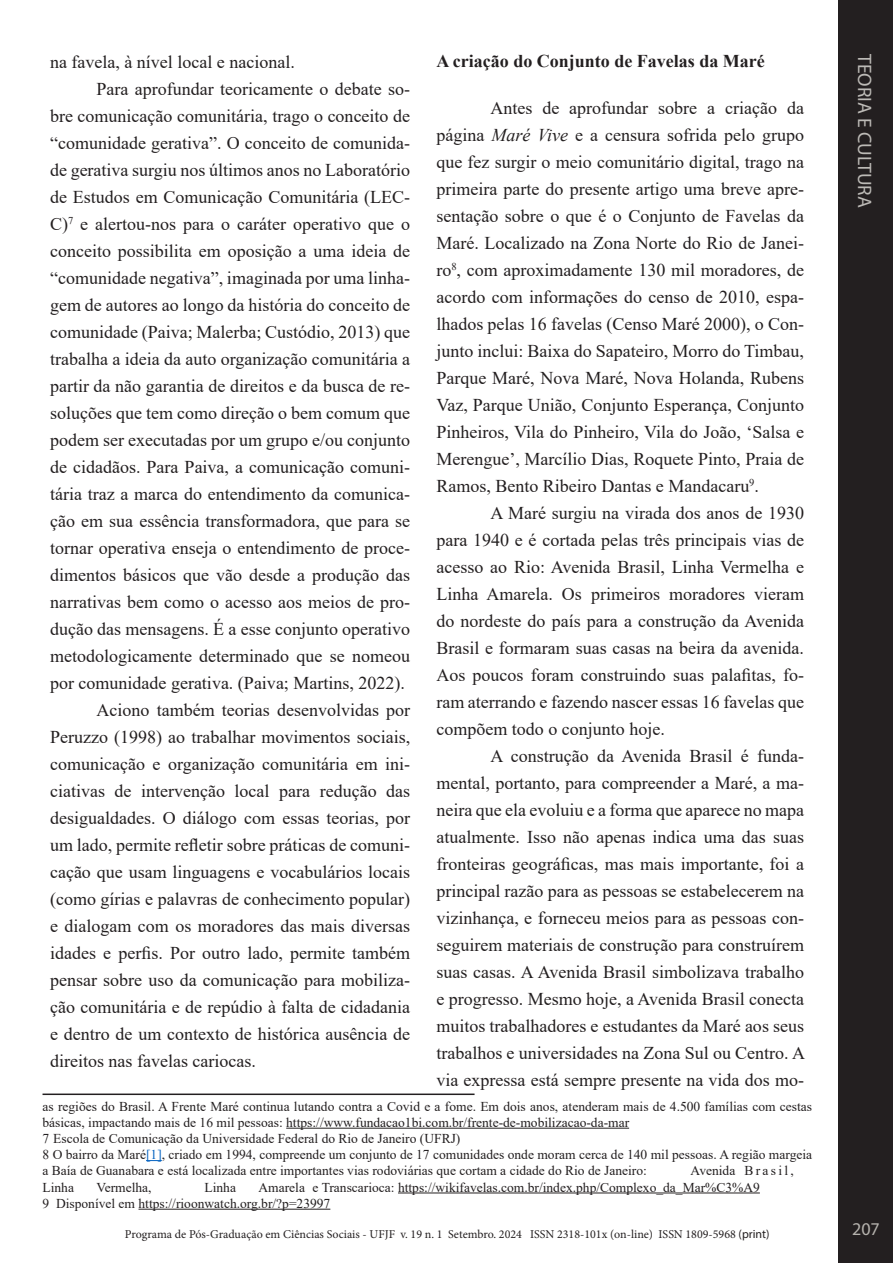
<style>
.page{position:relative;width:893px;height:1263px;background:#fff}
.page>*{position:absolute;margin:0;border:0;box-sizing:border-box;transform-origin:0 0}
.t1{font:19.5px "Myriad Pro";color:#bcbab6}
.t2{font:18px/27px "Times New Roman";color:#231f20;text-align:justify}
.t3{font:700 18px "Times New Roman";color:#231f20}
.t4{font:18px "Myriad Pro";color:#b5b2ad}
.t5{font:13.5px/16.2px "Times New Roman";color:#231f20}
.t6{font:12px "Minion Pro";color:#231f20}
.s1{font-style:italic}
.s2{color:#0563c1}
.s3{font-family:"Myriad Pro"}
</style>
<div class="page">
<div style="left:839px;top:0;width:54px;height:1263px;background:#231f20"></div>
<hr style="left:43px;top:1093px;width:432px;height:2px;background:#231f20">
<hr style="left:286px;top:1128px;width:343px;height:1px;background:#231f20">
<svg style="left:146px;top:1160px;width:16px;height:1px"></svg>
<hr style="left:398px;top:1193px;width:362px;height:1px;background:#231f20">
<hr style="left:139px;top:1209px;width:191px;height:1px;background:#231f20">
<p class="t3" style="left:436px;top:48px;width:330px">A criação do Conjunto de Favelas da Maré</p>
<p class="t2" style="left:436px;top:94px;width:369px;text-indent:54px">Antes de aprofundar sobre a criação da página <span class="s1">Maré Vive</span> e a censura sofrida pelo grupo que fez surgir o meio comunitário digital, trago na primeira parte do presente artigo uma breve apre&shy;sentação sobre o que é o Conjunto de Favelas da Maré. Localizado na Zona Norte do Rio de Janei&shy;ro<sup>8</sup>, com aproximadamente 130 mil moradores, de acordo com informações do censo de 2010, espa&shy;lhados pelas 16 favelas (Censo Maré 2000), o Con&shy;junto inclui: Baixa do Sapateiro, Morro do Timbau, Parque Maré, Nova Maré, Nova Holanda, Rubens Vaz, Parque União, Conjunto Esperança, Conjunto Pinheiros, Vila do Pinheiro, Vila do João, ‘Salsa e Merengue’, Marcílio Dias, Roquete Pinto, Praia de Ramos, Bento Ribeiro Dantas e Mandacaru<sup>9</sup>.</p>
<p class="t2" style="left:436px;top:499px;width:369px;text-indent:54px">A Maré surgiu na virada dos anos de 1930 para 1940 e é cortada pelas três principais vias de acesso ao Rio: Avenida Brasil, Linha Vermelha e Linha Amarela. Os primeiros moradores vieram do nordeste do país para a construção da Avenida Brasil e formaram suas casas na beira da avenida.<br>Aos poucos foram construindo suas palafitas, fo&shy;ram aterrando e fazendo nascer essas 16 favelas que compõem todo o conjunto hoje.</p>
<p class="t2" style="left:436px;top:742px;width:370px;text-indent:54px">A construção da Avenida Brasil é funda&shy;mental, portanto, para compreender a Maré, a ma&shy;neira que ela evoluiu e a forma que aparece no mapa atualmente. Isso não apenas indica uma das suas fronteiras geográficas, mas mais importante, foi a principal razão para as pessoas se estabelecerem na vizinhança, e forneceu meios para as pessoas con&shy;seguirem materiais de construção para construírem suas casas. A Avenida Brasil simbolizava trabalho e progresso. Mesmo hoje, a Avenida Brasil conecta muitos trabalhadores e estudantes da Maré aos seus trabalhos e universidades na Zona Sul ou Centro. A via expressa está sempre presente na vida dos mo-</p>
<p class="t2" style="left:50px;top:48px;width:246px">na favela, à nível local e nacional.</p>
<p class="t2" style="left:50px;top:75px;width:362px;text-indent:46px">Para aprofundar teoricamente o debate so&shy;bre comunicação comunitária, trago o conceito de “comunidade gerativa”. O conceito de comunida&shy;de gerativa surgiu nos últimos anos no Laboratório de Estudos em Comunicação Comunitária (LEC-C)<sup>7</sup> e alertou-nos para o caráter operativo que o conceito possibilita em oposição a uma ideia de “comunidade negativa”, imaginada por uma linha&shy;gem de autores ao longo da história do conceito de comunidade (Paiva; Malerba; Custódio, 2013) que trabalha a ideia da auto organização comunitária a partir da não garantia de direitos e da busca de re&shy;soluções que tem como direção o bem comum que podem ser executadas por um grupo e/ou conjunto de cidadãos. Para Paiva, a comunicação comuni&shy;tária traz a marca do entendimento da comunica&shy;ção em sua essência transformadora, que para se tornar operativa enseja o entendimento de proce&shy;dimentos básicos que vão desde a produção das narrativas bem como o acesso aos meios de pro&shy;dução das mensagens. É a esse conjunto operativo metodologicamente determinado que se nomeou por comunidade gerativa. (Paiva; Martins, 2022).</p>
<p class="t2" style="left:50px;top:696px;width:362px;text-indent:46px">Aciono também teorias desenvolvidas por Peruzzo (1998) ao trabalhar movimentos sociais, comunicação e organização comunitária em ini&shy;ciativas de intervenção local para redução das desigualdades. O diálogo com essas teorias, por um lado, permite refletir sobre práticas de comuni&shy;cação que usam linguagens e vocabulários locais (como gírias e palavras de conhecimento popular) e dialogam com os moradores das mais diversas idades e perfis. Por outro lado, permite também pensar sobre uso da comunicação para mobiliza&shy;ção comunitária e de repúdio à falta de cidadania e dentro de um contexto de histórica ausência de direitos nas favelas cariocas.</p>
<p class="t5" style="left:43px;top:1097px;width:771px">as regiões do Brasil. A Frente Maré continua lutando contra a Covid e a fome. Em dois anos, atenderam mais de 4.500 famílias com cestas básicas, impactando mais de 16 mil pessoas: https://www.fundacao1bi.com.br/frente-de-mobilizacao-da-mar</p>
<p class="t5" style="left:43px;top:1130px;width:419px">7 Escola de Comunicação da Universidade Federal do Rio de Janeiro (UFRJ)</p>
<p class="t5" style="left:43px;top:1146px;width:771px">8 O bairro da Maré<span class="s2">[1]</span>, criado em 1994, compreende um conjunto de 17 comunidades onde moram cerca de 140 mil pessoas. A região margeia a Baía de Guanabara e está localizada entre importantes vias rodoviárias que cortam a cidade do Rio de Janeiro:</p>
<p class="t5" style="left:691px;top:1162px;width:105px">Avenida Brasil,</p>
<p class="t5" style="left:43px;top:1178px;width:33px">Linha</p>
<p class="t5" style="left:97px;top:1178px;width:57px">Vermelha,</p>
<p class="t5" style="left:205px;top:1178px;width:33px">Linha</p>
<p class="t5" style="left:259px;top:1178px;width:503px">Amarela e Transcarioca: https://wikifavelas.com.br/index.php/Complexo_da_Mar%C3%A9</p>
<p class="t5" style="left:43px;top:1195px;width:289px">9 Disponível em https://rioonwatch.org.br/?p=23997</p>
<p class="t6" style="left:125px;top:1226px;width:646px">Programa de Pós-Graduação em Ciências Sociais - UFJF v. 19 n. 1 Setembro. 2024 ISSN 2318-101x (on-line) ISSN 1809-5968 <span class="s3">(print)</span></p>
<p class="t1" style="left:877px;top:54px;width:155px;rotate:90deg">TEORIA E CULTURA</p>
<p class="t4" style="left:852px;top:1218px;width:29px">207</p>
</div>
